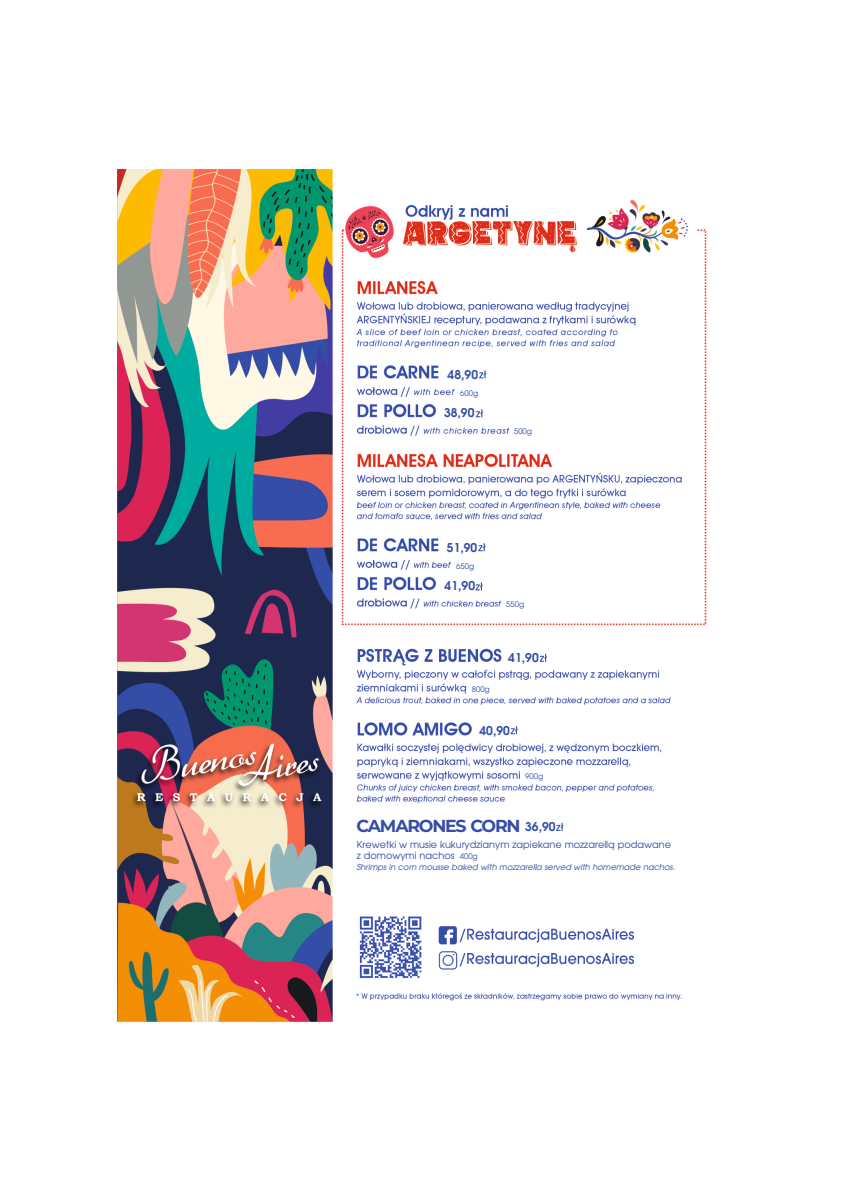
<style>
.page{position:relative;width:842px;height:1191px;background:#fff}
.page>*{position:absolute;margin:0;border:0;box-sizing:border-box;transform-origin:0 0}
.t1{font:700 17.4px "Montserrat";letter-spacing:-.07em;color:#354da8}
.t2{font:700 12.1px "Avalon";color:#334ea8}
.t3{font:9.7px/11.5px "Avalon";color:#334ea8}
.t4{font:italic 8.3px "Avalon";color:#334ea8}
.t5{font:7.7px "Avalon";color:#334ea8}
.s1{font-family:"Avalon";font-size:12.1px;color:#334ea8}
</style>
<div class="page">
<img style="left:118px;top:169px;width:589px;height:853px">
<svg style="left:479px;top:370px;width:7px;height:8px"></svg>
<svg style="left:476px;top:409px;width:7px;height:8px"></svg>
<svg style="left:478px;top:543px;width:7px;height:8px"></svg>
<svg style="left:476px;top:582px;width:7px;height:8px"></svg>
<svg style="left:540px;top:654px;width:7px;height:8px"></svg>
<svg style="left:511px;top:726px;width:7px;height:8px"></svg>
<svg style="left:556px;top:823px;width:7px;height:8px"></svg>
<p class="t2" style="left:448px;top:369px;width:32px">48,90</p>
<p class="t2" style="left:444px;top:408px;width:32px">38,90</p>
<p class="t5" style="left:460px;top:390px;width:19px">600g</p>
<p class="t5" style="left:514px;top:428px;width:19px">500g</p>
<p class="t2" style="left:447px;top:542px;width:32px">51,90</p>
<p class="t2" style="left:445px;top:581px;width:32px">41,90</p>
<p class="t5" style="left:456px;top:562px;width:19px">650g</p>
<p class="t5" style="left:506px;top:600px;width:19px">550g</p>
<p class="t5" style="left:472px;top:685px;width:19px">800g</p>
<p class="t2" style="left:508px;top:652px;width:32px">41,90</p>
<p class="t2" style="left:479px;top:725px;width:32px">40,90</p>
<p class="t5" style="left:525px;top:772px;width:19px">900g</p>
<h1 class="t1" style="left:357px;top:815px;width:200px">CAMARONES CORN <span class="s1">36,90</span></h1>
<p class="t3" style="left:357px;top:839px;width:316px">Krewetki w musie kukurydzianym zapiekane mozzarellą podawane z domowymi nachos</p>
<p class="t4" style="left:356px;top:863px;width:320px">Shrimps in corn mousse baked with mozzarella served with homemade nachos.</p>
<p class="t5" style="left:460px;top:852px;width:19px">400g</p>
</div>
